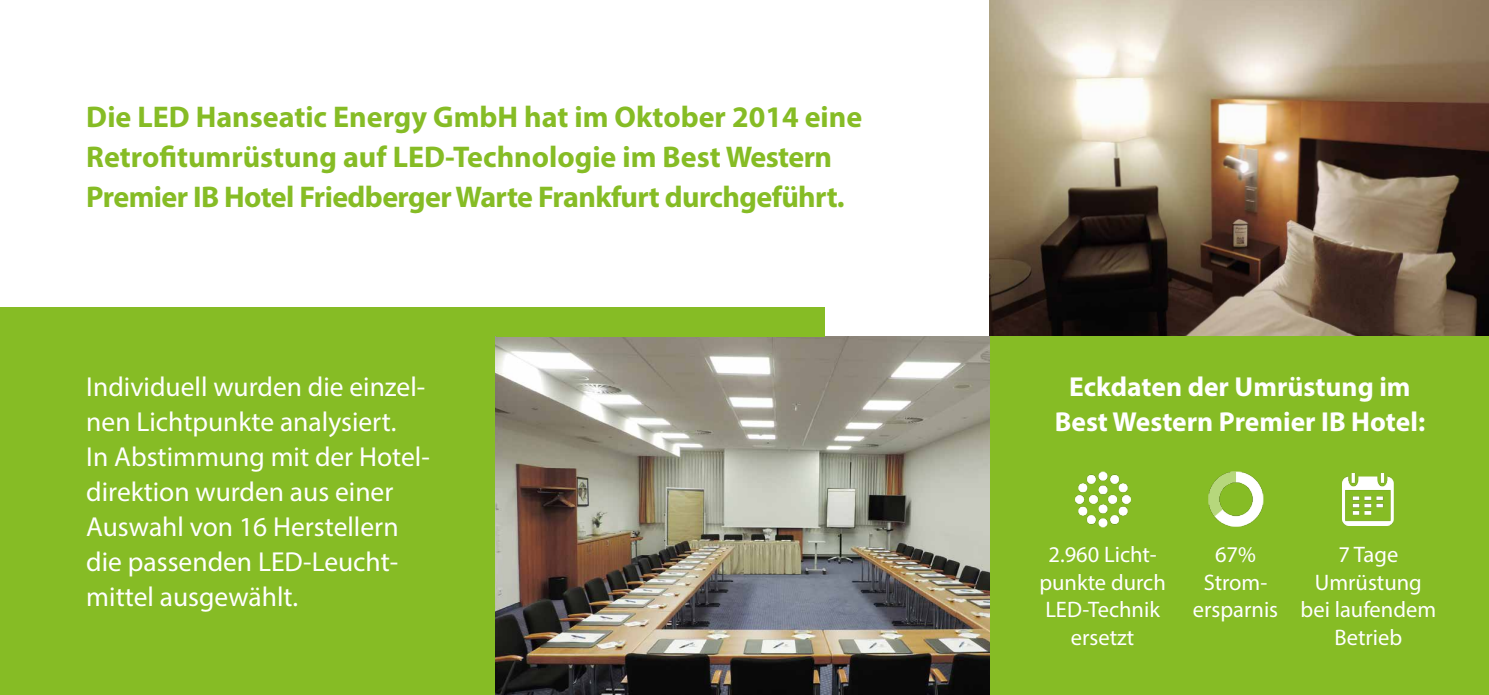
<style>
.page{position:relative;width:1489px;height:695px;background:#fff}
.page>*{position:absolute;margin:0;border:0;box-sizing:border-box;transform-origin:0 0}
.t1{font:700 30px/40px "Myriad Pro";color:#86bc25}
.t2{font:27.5px/35px "Myriad Pro";color:#fff}
.t3{font:700 27.5px/35px "Myriad Pro";color:#fff;text-align:center}
.t4{font:22.5px/27.5px "Myriad Pro";color:#fff;text-align:center}
</style>
<div class="page">
<img style="left:989px;top:0;width:499px;height:337px">
<div style="left:980px;top:337px;width:508px;height:357px;background:#86bc25"></div>
<div style="left:0;top:307px;width:496px;height:387px;background:#86bc25"></div>
<img style="left:496px;top:337px;width:493px;height:357px">
<div style="left:496px;top:307px;width:328px;height:30px;background:#86bc25"></div>
<img style="left:1075px;top:472px;width:55px;height:55px">
<img style="left:1208px;top:472px;width:55px;height:55px">
<img style="left:1342px;top:473px;width:52px;height:52px">
<p class="t1" style="left:86px;top:96px;width:777px">Die LED Hanseatic Energy GmbH hat im Oktober 2014 eine<br>Retrofitumrüstung auf LED-Technologie im Best Western<br>Premier IB Hotel Friedberger Warte Frankfurt durchgeführt.</p>
<p class="t2" style="left:86px;top:368px;width:345px">Individuell wurden die einzel&shy;nen Lichtpunkte analysiert.<br>In Abstimmung mit der Hotel&shy;direktion wurden aus einer<br>Auswahl von 16 Herstellern die passenden LED-Leucht&shy;mittel ausgewählt.</p>
<p class="t3" style="left:1054px;top:368px;width:372px">Eckdaten der Umrüstung im<br>Best Western Premier IB Hotel:</p>
<p class="t4" style="left:1039px;top:540px;width:128px">2.960 Licht&shy;punkte durch<br>LED-Technik ersetzt</p>
<p class="t4" style="left:1192px;top:540px;width:87px">67%<br>Strom&shy;ersparnis</p>
<p class="t4" style="left:1300px;top:540px;width:137px">7 Tage<br>Umrüstung bei laufendem<br>Betrieb</p>
</div>
